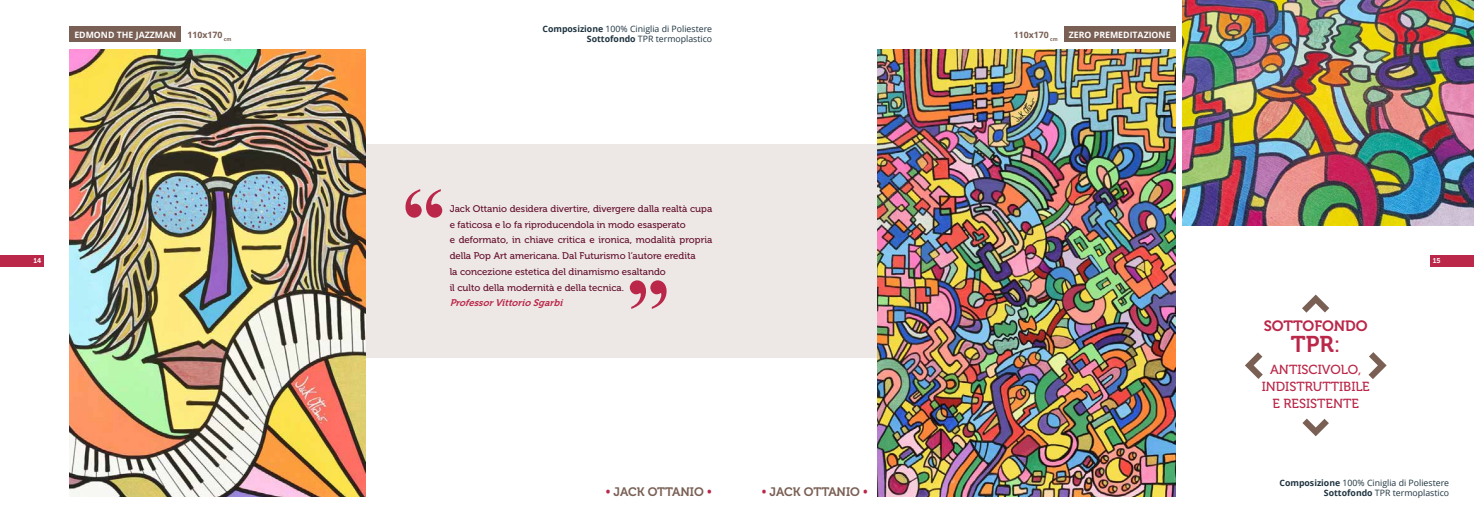
<style>
.page{position:relative;width:1474px;height:521px;background:#fff}
.page>*{position:absolute;margin:0;border:0;box-sizing:border-box;transform-origin:0 0}
.t1{font:700 87.5px "Times New Roman";color:#ba2749}
.t2{font:22.75px "Museo 700";color:#ba2749}
.t3{font:14.88px "Museo 700";color:#ba2749}
.t4{font:13.12px/16.6px "Museo 500";color:#ba2749;text-align:center}
.t5{font:12.25px "Museo 700";color:#795f54}
.t6{font:9.62px/15.8px "Museo 500";color:#640f2d}
.t7{font:italic 9.62px "Museo 700";color:#ba2749}
.t8{font:8.75px/10.5px "Open Sans";color:#1f3440;text-align:right}
.t9{font:700 8.75px "Open Sans";color:#fff}
.t10{font:700 8.75px "Open Sans";color:#795f54}
.t11{font:7px "Museo 700";color:#fff}
.t12{font:700 5.08px "Open Sans";color:#795f54}
.s1{font-weight:700}
.s2{font-family:"Open Sans";font-weight:700;color:#ba2749}
.s3{font-family:"Museo 500"}
</style>
<div class="page">
<div style="left:1429px;top:255px;width:44px;height:11px;background:#ba2749"></div>
<div style="left:0;top:255px;width:44px;height:11px;background:#ba2749"></div>
<div style="left:359px;top:144px;width:705px;height:213px;background:#ede8e6"></div>
<img style="left:69px;top:50px;width:296px;height:446px">
<div style="left:69px;top:27px;width:112px;height:15px;background:#795f54"></div>
<img style="left:1182px;top:0;width:291px;height:225px">
<svg style="left:1245px;top:294px;width:141px;height:142px"></svg>
<img style="left:877px;top:50px;width:298px;height:446px">
<div style="left:1063px;top:27px;width:112px;height:15px;background:#795f54"></div>
<p class="t9" style="left:74px;top:28px;width:103px">EDMOND THE JAZZMAN</p>
<p class="t10" style="left:187px;top:28px;width:45px">110x170 <sub>cm</sub></p>
<p class="t8" style="left:542px;top:23px;width:171px"><span class="s1">Composizione</span> 100% Ciniglia di Poliestere<br><span class="s1">Sottofondo</span> TPR termoplastico</p>
<p class="t10" style="left:1013px;top:28px;width:37px">110x170</p>
<p class="t9" style="left:1068px;top:28px;width:103px">ZERO PREMEDITAZIONE</p>
<p class="t12" style="left:1050px;top:35px;width:9px">cm</p>
<h1 class="t1" style="left:402px;top:156px;width:45px">“</h1>
<p class="t6" style="left:449px;top:201px;width:264px">Jack Ottanio desidera divertire, divergere dalla realtà cupa e faticosa e lo fa riproducendola in modo esasperato<br>e deformato, in chiave critica e ironica, modalità propria della Pop Art americana. Dal Futurismo l’autore eredita<br>la concezione estetica del dinamismo esaltando<br>il culto della modernità e della tecnica.</p>
<p class="t7" style="left:449px;top:298px;width:117px">ProfessorVittorio Sgarbi</p>
<p class="t11" style="left:34px;top:257px;width:9px">14</p>
<p class="t11" style="left:1432px;top:257px;width:9px">15</p>
<h1 class="t1" style="left:670px;top:342px;width:45px;rotate:-180deg">“</h1>
<p class="t5" style="left:605px;top:485px;width:107px"><span class="s2">•</span> JACK OTTANIO <span class="s2">•</span></p>
<p class="t5" style="left:761px;top:485px;width:107px"><span class="s2">•</span> JACK OTTANIO <span class="s2">•</span></p>
<h3 class="t3" style="left:1263px;top:317px;width:106px">SOTTOFONDO</h3>
<h2 class="t2" style="left:1290px;top:332px;width:51px">TPR<span class="s3">:</span></h2>
<h3 class="t4" style="left:1261px;top:362px;width:110px">ANTISCIVOLO,<br>INDISTRUTTIBILE<br>E RESISTENTE</h3>
<p class="t8" style="left:1279px;top:477px;width:171px"><span class="s1">Composizione</span> 100% Ciniglia di Poliestere<br><span class="s1">Sottofondo</span> TPR termoplastico</p>
</div>
